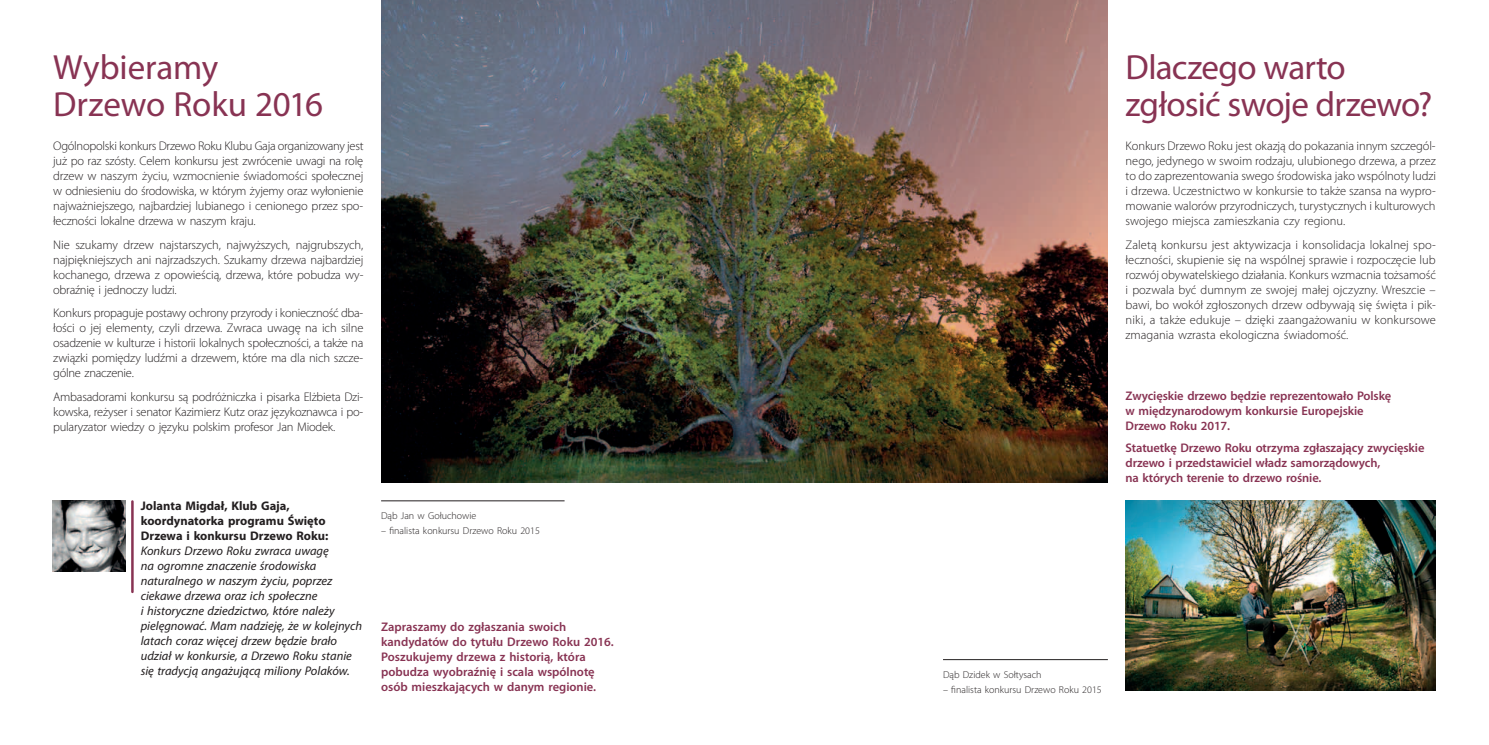
<style>
.page{position:relative;width:1489px;height:745px;background:#fff}
.page>*{position:absolute;margin:0;border:0;box-sizing:border-box;transform-origin:0 0}
.t1{font:35px/36.2px "Myriad Pro";letter-spacing:-.015em;color:#883353}
.t2{font:300 12.5px/15px "Myriad Pro";letter-spacing:-.015em;color:#231f20;text-align:justify}
.t3{font:600 12.5px/15px "Myriad Pro";letter-spacing:-.01em;color:#883353}
.t4{font:italic 12.5px/15px "Myriad Pro";color:#231f20}
.t5{font:700 12.5px/15px "Myriad Pro";color:#231f20}
.t6{font:300 10px "Myriad Pro";color:#231f20}
</style>
<div class="page">
<hr style="left:131px;top:501px;width:3px;height:90px;background:#883353">
<img style="left:381px;top:0;width:726px;height:482px">
<hr style="left:381px;top:500px;width:183px;height:1px;background:#231f20">
<hr style="left:943px;top:659px;width:164px;height:1px;background:#231f20">
<img style="left:53px;top:500px;width:72px;height:70px">
<img style="left:1125px;top:500px;width:310px;height:190px">
<h1 class="t1" style="left:53px;top:49px;width:271px">Wybieramy<br>Drzewo Roku 2016</h1>
<p class="t2" style="left:53px;top:138px;width:312px">Ogólnopolski konkurs Drzewo Roku Klubu Gaja organizowany jest już po raz szósty. Celem konkursu jest zwrócenie uwagi na rolę drzew w naszym życiu, wzmocnienie świadomości społecznej w odniesieniu do środowiska, w którym żyjemy oraz wyłonienie najważniejszego, najbardziej lubianego i cenionego przez spo&shy;łeczności lokalne drzewa w naszym kraju.</p>
<p class="t2" style="left:53px;top:237px;width:312px">Nie szukamy drzew najstarszych, najwyższych, najgrubszych, najpiękniejszych ani najrzadszych. Szukamy drzewa najbardziej kochanego, drzewa z opowieścią, drzewa, które pobudza wy&shy;obraźnię i jednoczy ludzi.</p>
<p class="t2" style="left:53px;top:305px;width:312px">Konkurs propaguje postawy ochrony przyrody i konieczność dba&shy;łości o jej elementy, czyli drzewa. Zwraca uwagę na ich silne osadzenie w kulturze i historii lokalnych społeczności, a także na związki pomiędzy ludźmi a drzewem, które ma dla nich szcze&shy;gólne znaczenie.</p>
<p class="t2" style="left:53px;top:389px;width:312px">Ambasadorami konkursu są podróżniczka i pisarka Elżbieta Dzi&shy;kowska, reżyser i senator Kazimierz Kutz oraz językoznawca i po&shy;pularyzator wiedzy o języku polskim profesor Jan Miodek.</p>
<p class="t5" style="left:141px;top:497px;width:189px">Jolanta Migdał, Klub Gaja, koordynatorka programu Święto<br>Drzewa i konkursu Drzewo Roku:</p>
<p class="t4" style="left:141px;top:542px;width:223px">Konkurs Drzewo Roku zwraca uwagę<br>na ogromne znaczenie środowiska naturalnego w naszym życiu, poprzez ciekawe drzewa oraz ich społeczne<br>i historyczne dziedzictwo, które należy pielęgnować. Mam nadzieję, że w kolejnych latach coraz więcej drzew będzie brało udział w konkursie, a Drzewo Roku stanie się tradycją angażującą miliony Polaków.</p>
<p class="t6" style="left:381px;top:509px;width:97px">Dąb Jan w Gołuchowie</p>
<p class="t6" style="left:381px;top:524px;width:160px">– finalista konkursu Drzewo Roku 2015</p>
<p class="t3" style="left:381px;top:618px;width:234px">Zapraszamy do zgłaszania swoich kandydatów do tytułu Drzewo Roku 2016.<br>Poszukujemy drzewa z historią, która pobudza wyobraźnię i scala wspólnotę osób mieszkających w danym regionie.</p>
<h1 class="t1" style="left:1125px;top:49px;width:308px">Dlaczego warto zgłosić swoje drzewo?</h1>
<p class="t2" style="left:1125px;top:138px;width:312px">Konkurs Drzewo Roku jest okazją do pokazania innym szczegól&shy;nego, jedynego w swoim rodzaju, ulubionego drzewa, a przez to do zaprezentowania swego środowiska jako wspólnoty ludzi i drzewa. Uczestnictwo w konkursie to także szansa na wypro&shy;mowanie walorów przyrodniczych, turystycznych i kulturowych swojego miejsca zamieszkania czy regionu.</p>
<p class="t2" style="left:1125px;top:237px;width:312px">Zaletą konkursu jest aktywizacja i konsolidacja lokalnej spo&shy;łeczności, skupienie się na wspólnej sprawie i rozpoczęcie lub rozwój obywatelskiego działania. Konkurs wzmacnia tożsamość i pozwala być dumnym ze swojej małej ojczyzny. Wreszcie – bawi, bo wokół zgłoszonych drzew odbywają się święta i pik&shy;niki, a także edukuje – dzięki zaangażowaniu w konkursowe zmagania wzrasta ekologiczna świadomość.</p>
<p class="t3" style="left:1125px;top:388px;width:267px">Zwycięskie drzewo będzie reprezentowało Polskę w międzynarodowym konkursie Europejskie<br>Drzewo Roku 2017.</p>
<p class="t3" style="left:1125px;top:440px;width:300px">Statuetkę Drzewo Roku otrzyma zgłaszający zwycięskie drzewo i przedstawiciel władz samorządowych,<br>na których terenie to drzewo rośnie.</p>
<p class="t6" style="left:943px;top:668px;width:100px">Dąb Dzidek w Sołtysach</p>
<p class="t6" style="left:943px;top:683px;width:160px">– finalista konkursu Drzewo Roku 2015</p>
</div>
